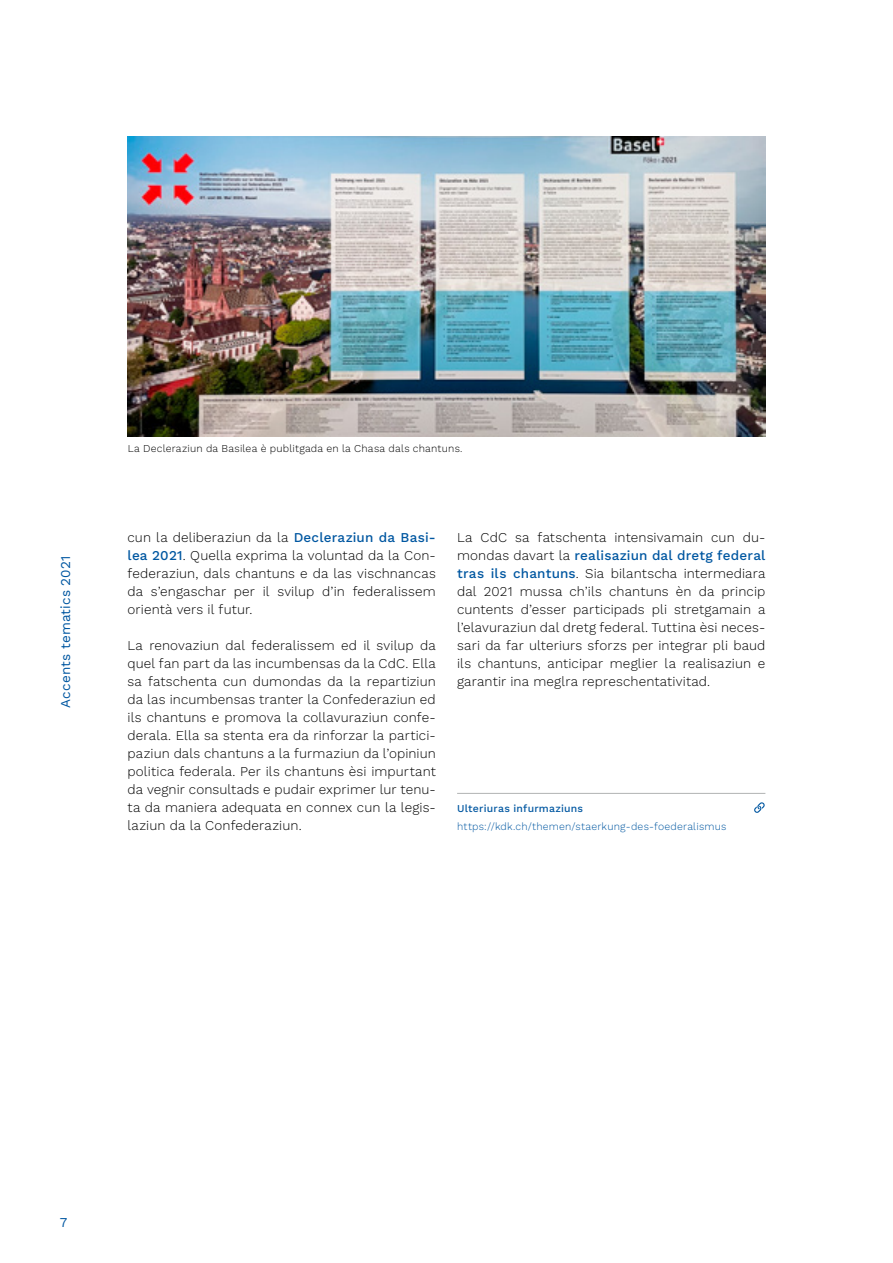
<style>
.page{position:relative;width:893px;height:1263px;background:#fff}
.page>*{position:absolute;margin:0;border:0;box-sizing:border-box;transform-origin:0 0}
.t1{font:300 13.5px/18px "Work Sans";letter-spacing:.01em;color:#000;text-align:justify}
.t2{font:13.5px "Work Sans";letter-spacing:.01em;color:#0057a1}
.t3{font:300 10.5px "Work Sans";letter-spacing:.02em;color:#000}
.t4{font:300 10.5px "Work Sans";letter-spacing:.02em;color:#0057a1}
.t5{font:500 10.5px "Work Sans";letter-spacing:.02em;color:#0057a1}
.s1{font-weight:500;color:#0057a1}
</style>
<div class="page">
<hr style="left:457px;top:793px;width:308px;height:1px;background:#b1b3b4">
<svg style="left:754px;top:802px;width:11px;height:11px"></svg>
<img style="left:128px;top:136px;width:637px;height:300px">
<p class="t2" style="left:55px;top:707px;width:154px;rotate:-90deg">Accents tematics 2021</p>
<p class="t3" style="left:128px;top:440px;width:336px">La Decleraziun da Basilea è publitgada en la Chasa dals chantuns.</p>
<p class="t1" style="left:128px;top:527px;width:310px">cun la deliberaziun da la <span class="s1">Decleraziun da Basi&shy;lea 2021</span>. Quella exprima la voluntad da la Con&shy;federaziun, dals chantuns e da las vischnancas da s’engaschar per il svilup d’in federalissem orientà vers il futur.</p>
<p class="t1" style="left:128px;top:635px;width:310px">La renovaziun dal federalissem ed il svilup da quel fan part da las incumbensas da la CdC. Ella sa fatschenta cun dumondas da la repartiziun da las incumbensas tranter la Confederaziun ed ils chantuns e promova la collavuraziun confe&shy;derala. Ella sa stenta era da rinforzar la partici&shy;paziun dals chantuns a la furmaziun da l’opiniun politica federala. Per ils chantuns èsi impurtant da vegnir consultads e pudair exprimer lur tenu&shy;ta da maniera adequata en connex cun la legis&shy;laziun da la Confederaziun.</p>
<p class="t1" style="left:457px;top:527px;width:310px">La CdC sa fatschenta intensivamain cun du&shy;mondas davart la <span class="s1">realisaziun dal dretg federal tras ils chantuns</span>. Sia bilantscha intermediara dal 2021 mussa ch’ils chantuns èn da princip cuntents d’esser participads pli stretgamain a l’elavuraziun dal dretg federal. Tuttina èsi neces&shy;sari da far ulteriurs sforzs per integrar pli baud ils chantuns, anticipar meglier la realisaziun e garantir ina meglra represchentativitad.</p>
<p class="t5" style="left:457px;top:800px;width:128px">Ulteriuras infurmaziuns</p>
<p class="t4" style="left:457px;top:818px;width:271px">https://kdk.ch/themen/staerkung-des-foederalismus</p>
<p class="t2" style="left:60px;top:1212px;width:9px">7</p>
</div>
